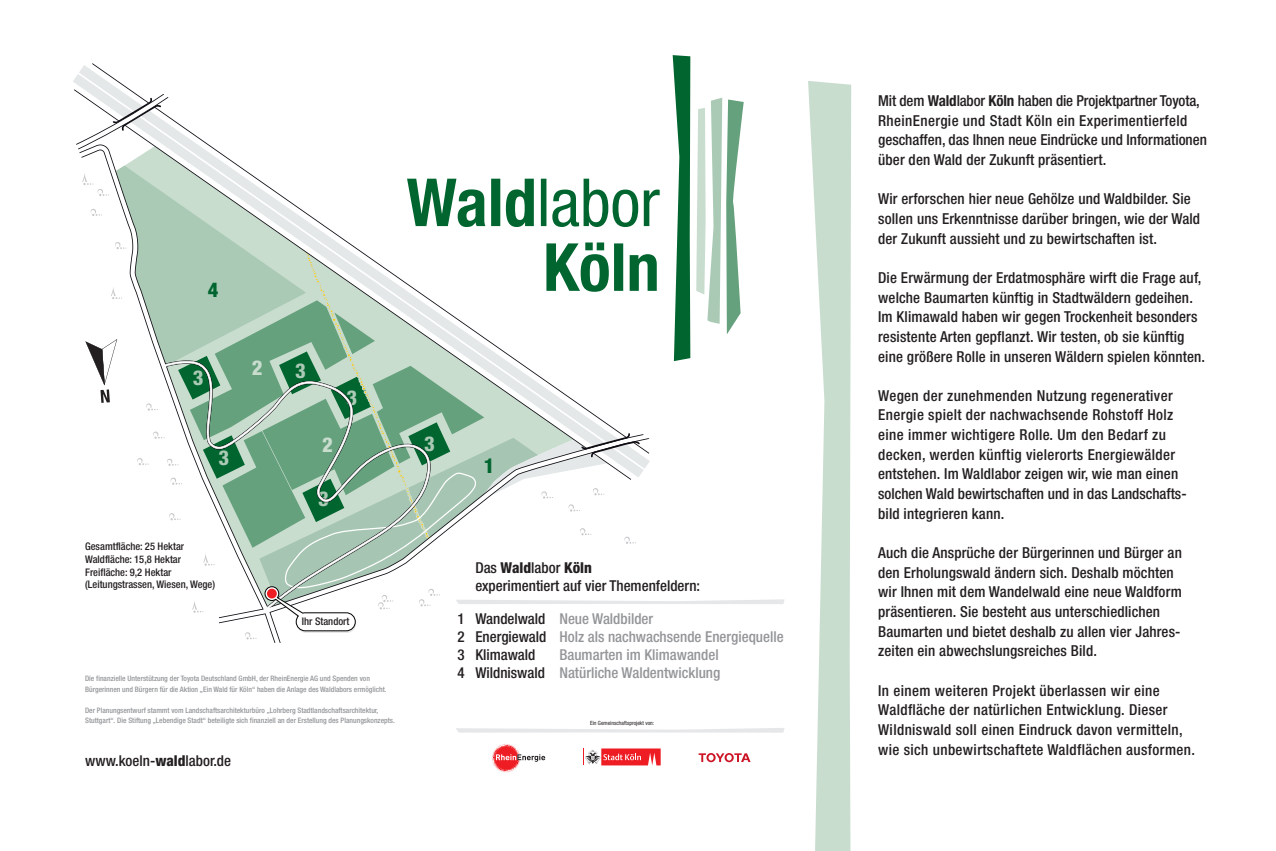
<style>
.page{position:relative;width:1276px;height:851px;background:#fff}
.page>*{position:absolute;margin:0;border:0;box-sizing:border-box;transform-origin:0 0}
.t1{font:800 condensed 20.55px "Helvetica Neue";color:#aacab6}
.t2{font:800 condensed 20.55px "Helvetica Neue";color:#00652e}
.t3{font:800 condensed 20.55px "Helvetica Neue";color:#c9ddcf}
.t4{font:500 condensed 15.15px/19.6px "Helvetica Neue";letter-spacing:.01em;color:#231f20}
.t5{font:500 condensed 15px "Helvetica Neue";color:#939598}
.t6{font:500 condensed 15px/18px "Helvetica Neue";color:#231f20}
.t7{font:500 condensed 10.5px/12.6px "Helvetica Neue";color:#231f20}
.t8{font:500 condensed 7.5px/10.5px "Helvetica Neue";color:#939598}
.t9{font:condensed 5.7px "Helvetica Neue";color:#231f20}
.s1{font-weight:800}
.s2{color:#231f20}
.s3{font-weight:700}
</style>
<div class="page">
<svg style="left:492px;top:744px;width:53px;height:28px"></svg>
<svg style="left:698px;top:753px;width:52px;height:9px"></svg>
<svg style="left:456px;top:728px;width:328px;height:4px"></svg>
<svg style="left:583px;top:748px;width:77px;height:17px"></svg>
<svg style="left:808px;top:81px;width:43px;height:769px"></svg>
<svg style="left:73px;top:55px;width:711px;height:584px"></svg>
<div style="left:267px;top:588px;width:10px;height:10px;background:#ee1d23;border-radius:50%"></div>
<h1 class="t2" style="left:208px;top:277px;width:12px">4</h1>
<h1 class="t1" style="left:193px;top:365px;width:12px">3</h1>
<h1 class="t1" style="left:219px;top:444px;width:12px">3</h1>
<p class="t7" style="left:85px;top:540px;width:131px">Gesamtfläche: 25 Hektar<br>Waldfläche: 15,8 Hektar<br>Freifläche: 9,2 Hektar (Leitungstrassen, Wiesen, Wege)</p>
<h1 class="t3" style="left:252px;top:355px;width:12px">2</h1>
<h1 class="t1" style="left:295px;top:358px;width:12px">3</h1>
<h1 class="t1" style="left:346px;top:385px;width:12px">3</h1>
<h1 class="t3" style="left:322px;top:431px;width:12px">2</h1>
<h1 class="t1" style="left:424px;top:430px;width:12px">3</h1>
<h1 class="t1" style="left:318px;top:486px;width:12px">3</h1>
<p class="t7" style="left:302px;top:615px;width:49px">Ihr Standort</p>
<p class="t8" style="left:85px;top:673px;width:303px">Die finanzielle Unterstützung der Toyota Deutschland GmbH, der RheinEnergie AG und Spenden von<br>Bürgerinnen und Bürgern für die Aktion „Ein Wald für Köln“ haben die Anlage des Waldlabors ermöglicht.</p>
<p class="t8" style="left:85px;top:704px;width:311px">Der Planungsentwurf stammt vom Landschaftsarchitekturbüro „Lohrberg Stadtlandschaftsarchitektur,<br>Stuttgart“. Die Stiftung „Lebendige Stadt“ beteiligte sich finanziell an der Erstellung des Planungskonzepts.</p>
<p class="t6" style="left:85px;top:751px;width:147px">www.koeln-<span class="s1">wald</span>labor.de</p>
<h1 class="t2" style="left:484px;top:452px;width:12px">1</h1>
<h2 class="t6" style="left:475px;top:559px;width:226px">Das <span class="s1">Wald</span>labor <span class="s1">Köln<br></span>experimentiert auf vier Themenfeldern:</h2>
<p class="t5" style="left:457px;top:609px;width:197px"><span class="s2">1 Wandelwald</span> Neue Waldbilder</p>
<p class="t5" style="left:457px;top:627px;width:328px"><span class="s2">2 Energiewald</span> Holz als nachwachsende Energiequelle</p>
<p class="t6" style="left:457px;top:645px;width:80px">3 Klimawald</p>
<p class="t5" style="left:559px;top:645px;width:161px">Baumarten im Klimawandel</p>
<p class="t5" style="left:457px;top:663px;width:264px"><span class="s2">4 Wildniswald</span> Natürliche Waldentwicklung</p>
<p class="t9" style="left:590px;top:719px;width:66px">Ein Gemeinschaftsprojekt von:</p>
<p class="t4" style="left:878px;top:91px;width:330px">Mit dem <span class="s3">Wald</span>labor <span class="s3">Köln</span> haben die Projektpartner Toyota, RheinEnergie und Stadt Köln ein Experimentierfeld geschaffen, das Ihnen neue Eindrücke und Informationen über den Wald der Zukunft präsentiert.</p>
<p class="t4" style="left:878px;top:189px;width:323px">Wir erforschen hier neue Gehölze und Waldbilder. Sie sollen uns Erkenntnisse darüber bringen, wie der Wald der Zukunft aussieht und zu bewirtschaften ist.</p>
<p class="t4" style="left:878px;top:267px;width:328px">Die Erwärmung der Erdatmosphäre wirft die Frage auf, welche Baumarten künftig in Stadtwäldern gedeihen.<br>Im Klimawald haben wir gegen Trockenheit besonders resistente Arten gepflanzt. Wir testen, ob sie künftig eine größere Rolle in unseren Wäldern spielen könnten.</p>
<p class="t4" style="left:878px;top:385px;width:310px">Wegen der zunehmenden Nutzung regenerativer Energie spielt der nachwachsende Rohstoff Holz eine immer wichtigere Rolle. Um den Bedarf zu decken, werden künftig vielerorts Energiewälder entstehen. Im Waldlabor zeigen wir, wie man einen solchen Wald bewirtschaften und in das Landschafts&shy;bild integrieren kann.</p>
<p class="t4" style="left:878px;top:542px;width:305px">Auch die Ansprüche der Bürgerinnen und Bürger an den Erholungswald ändern sich. Deshalb möchten wir Ihnen mit dem Wandelwald eine neue Waldform präsentieren. Sie besteht aus unterschiedlichen Baumarten und bietet deshalb zu allen vier Jahres&shy;zeiten ein abwechslungsreiches Bild.</p>
<p class="t4" style="left:878px;top:680px;width:318px">In einem weiteren Projekt überlassen wir eine Waldfläche der natürlichen Entwicklung. Dieser Wildniswald soll einen Eindruck davon vermitteln, wie sich unbewirtschaftete Waldflächen ausformen.</p>
</div>
